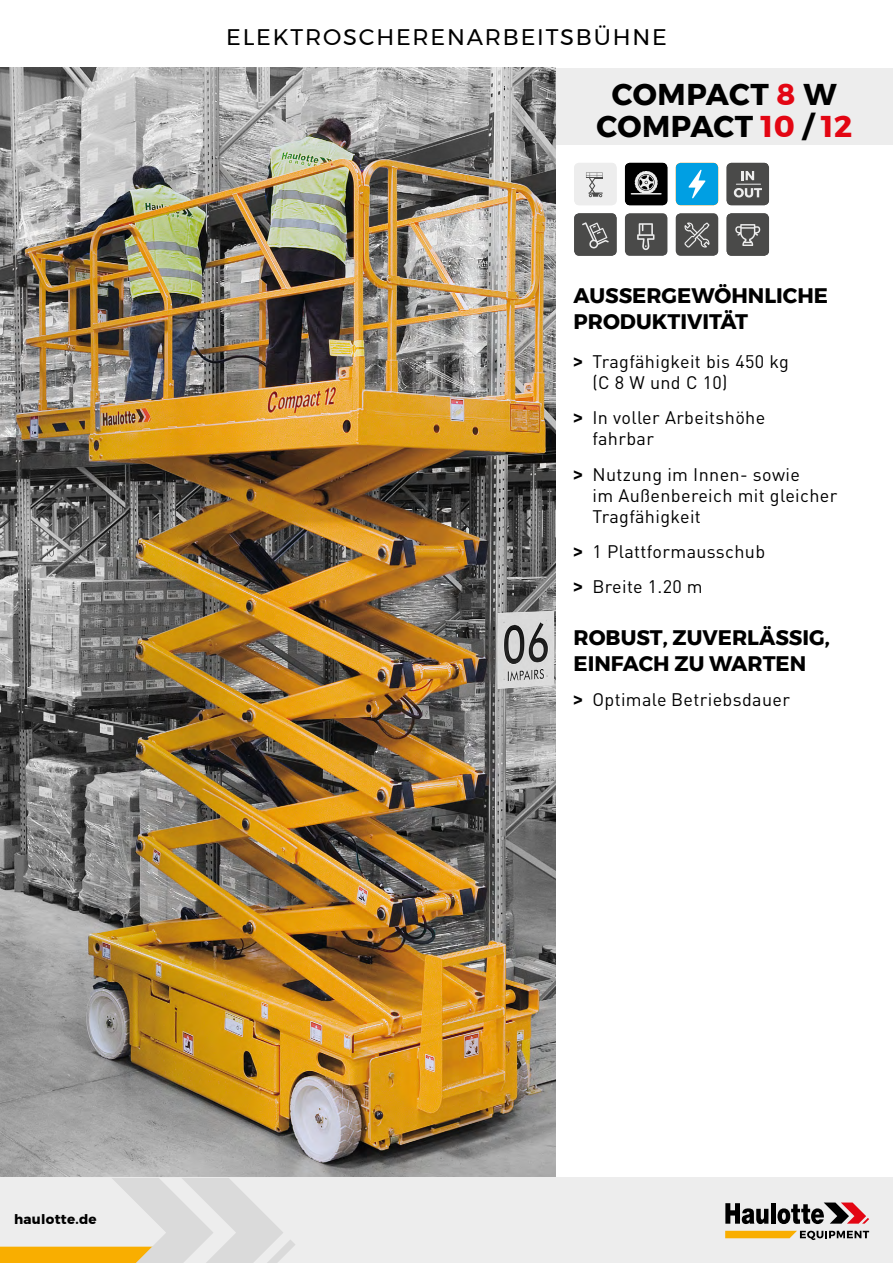
<style>
.page{position:relative;width:893px;height:1263px;background:#fff}
.page>*{position:absolute;margin:0;border:0;box-sizing:border-box;transform-origin:0 0}
.t1{font:700 30px/31.5px "Montserrat";letter-spacing:.02em;color:#000;text-align:center}
.Titrefiche{font:22.5px "Montserrat";letter-spacing:.08em;color:#000}
.titreusp{font:700 21px/25.5px "Montserrat";color:#000}
.t2{font:18px/21px "DIN Pro";letter-spacing:.02em;color:#000}
.t3{font:700 13.5px "Montserrat";letter-spacing:.02em;color:#000}
.s1{color:#e30613}
.s2{font-family:"Montserrat";font-weight:700}
</style>
<div class="page">
<div style="left:556px;top:68px;width:337px;height:77px;background:#ededed"></div>
<img style="left:0;top:68px;width:556px;height:1110px">
<div style="left:0;top:1178px;width:893px;height:85px;background:#ededed"></div>
<svg style="left:725px;top:1203px;width:43px;height:21px"></svg>
<hr style="left:771px;top:1203px;width:4px;height:21px;background:#000">
<svg style="left:777px;top:1202px;width:92px;height:22px"></svg>
<svg style="left:725px;top:1231px;width:144px;height:9px"></svg>
<svg style="left:0;top:1178px;width:295px;height:85px"></svg>
<div style="left:676px;top:213px;width:42px;height:43px;background:#717170;border-radius:5px"></div>
<svg style="left:676px;top:214px;width:42px;height:41px"></svg>
<div style="left:625px;top:213px;width:42px;height:43px;background:#737372;border-radius:5px"></div>
<svg style="left:625px;top:214px;width:42px;height:41px"></svg>
<svg style="left:726px;top:213px;width:43px;height:43px"></svg>
<svg style="left:726px;top:163px;width:43px;height:42px"></svg>
<svg style="left:676px;top:163px;width:42px;height:42px"></svg>
<svg style="left:625px;top:163px;width:42px;height:42px"></svg>
<svg style="left:574px;top:163px;width:43px;height:42px"></svg>
<svg style="left:574px;top:213px;width:43px;height:43px"></svg>
<p class="Titrefiche" style="left:226px;top:20px;width:442px">ELEKTROSCHERENARBEITSBÜHNE</p>
<p class="t1" style="left:596px;top:79px;width:257px">COMPACT <span class="s1">8</span> W<br>COMPACT <span class="s1">10</span> / <span class="s1">12</span></p>
<p class="titreusp" style="left:574px;top:283px;width:256px">AUSSERGEWÖHNLICHE<br>PRODUKTIVITÄT</p>
<p class="t2" style="left:592px;top:350px;width:198px;text-indent:-19px"><span class="s2">&gt;</span> Tragfähigkeit bis 450 kg (C 8 W und C 10)</p>
<p class="t2" style="left:592px;top:406px;width:174px;text-indent:-19px"><span class="s2">&gt;</span> In voller Arbeitshöhe fahrbar</p>
<p class="t2" style="left:592px;top:463px;width:246px;text-indent:-19px"><span class="s2">&gt;</span> Nutzung im Innen- sowie<br>im Außenbereich mit gleicher<br>Tragfähigkeit</p>
<p class="t2" style="left:574px;top:540px;width:193px"><span class="s2">&gt;</span> 1 Plattformausschub</p>
<p class="t2" style="left:574px;top:575px;width:131px"><span class="s2">&gt;</span> Breite 1.20 m</p>
<p class="titreusp" style="left:574px;top:625px;width:258px">ROBUST, ZUVERLÄSSIG,<br>EINFACH ZU WARTEN</p>
<p class="t2" style="left:574px;top:688px;width:218px"><span class="s2">&gt;</span> Optimale Betriebsdauer</p>
<p class="t3" style="left:14px;top:1209px;width:84px">haulotte.de</p>
</div>
